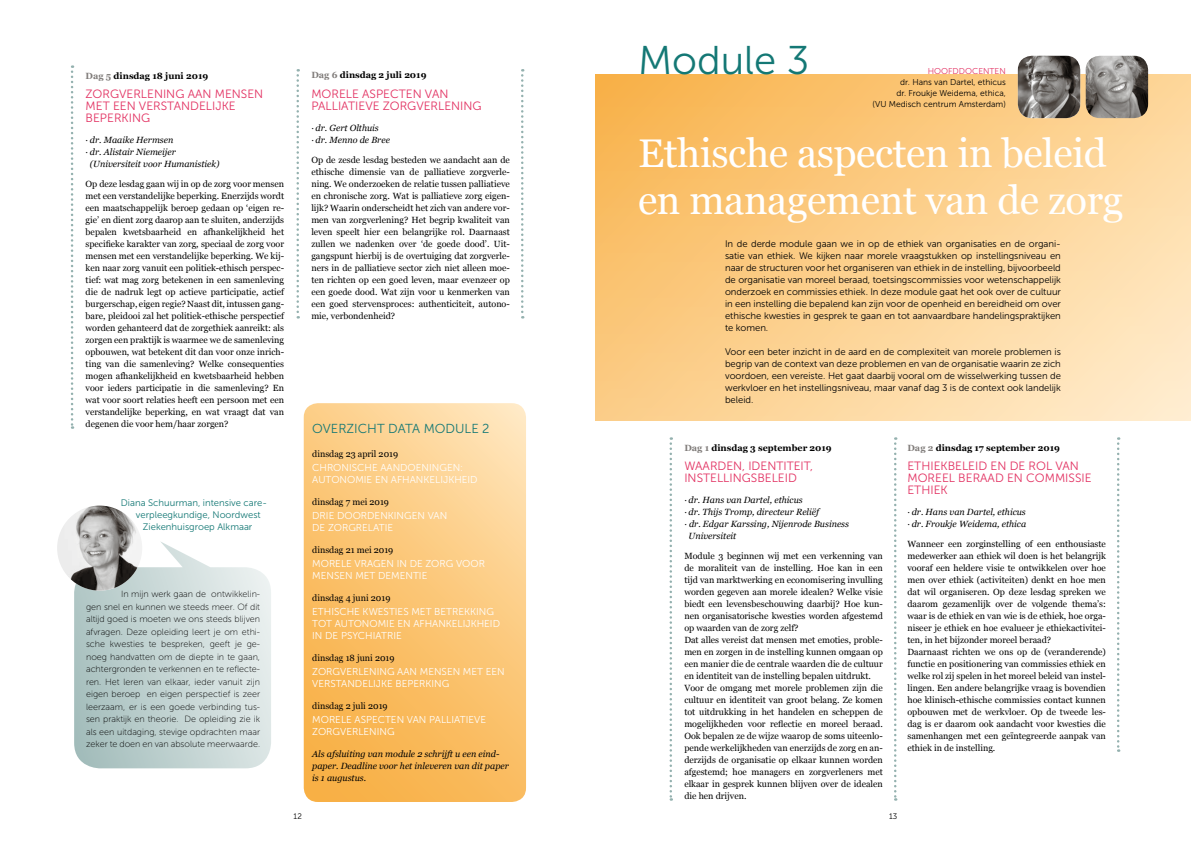
<style>
.page{position:relative;width:1191px;height:842px;background:#fff}
.page>*{position:absolute;margin:0;border:0;box-sizing:border-box;transform-origin:0 0}
.t1{font:40px/47px "Georgia";letter-spacing:-.01em;color:#fff}
.t2{font:40px "Museo Sans 300";color:#147875}
.t3{font:13px "Museo Sans 300";color:#147875}
.t4{font:12px/12px "Museo Sans 300";color:#e22f60}
.t5{font:10px/12px "Museo Sans 300";color:#fff}
.t6{font:9.5px/12px "Museo Sans 300";letter-spacing:-.005em;color:#000;text-align:justify}
.t7{font:9.5px "Museo Sans 300";color:#147875}
.t8{font:9px/12px "Georgia";color:#000;text-align:justify}
.t9{font:9px/12.5px "Museo Sans 100";color:#000;text-align:justify}
.t10{font:italic 9px/12px "Georgia";color:#000}
.t11{font:700 9px "Georgia";color:#000}
.t12{font:8.5px/11px "Museo Sans 300";color:#000;text-align:right}
.t13{font:8.5px "Museo Sans 300";color:#e22f60}
.t14{font:8px "Museo Sans 300";color:#000}
.s1{color:#807c7a}
</style>
<div class="page">
<svg style="left:595px;top:74px;width:596px;height:347px;background:#fcd08e"></svg>
<svg style="left:71px;top:65px;width:2px;height:364px"></svg>
<svg style="left:296px;top:69px;width:3px;height:250px"></svg>
<svg style="left:669px;top:437px;width:3px;height:364px"></svg>
<svg style="left:521px;top:69px;width:2px;height:250px"></svg>
<svg style="left:894px;top:437px;width:2px;height:364px"></svg>
<svg style="left:1117px;top:437px;width:2px;height:315px"></svg>
<svg style="left:304px;top:403px;width:222px;height:399px;background:#fbc575"></svg>
<img style="left:1017px;top:56px;width:63px;height:62px">
<img style="left:1085px;top:56px;width:63px;height:62px">
<svg style="left:74px;top:542px;width:197px;height:226px;background:#cbdad9"></svg>
<img style="left:57px;top:506px;width:85px;height:85px;border-radius:43px">
<p class="t11" style="left:86px;top:69px;width:124px"><span class="s1">Dag 5</span> dinsdag 18 juni 2019</p>
<h3 class="t4" style="left:86px;top:87px;width:179px">ZORGVERLENING AAN MENSEN<br>MET EEN VERSTANDELIJKE<br>BEPERKING</h3>
<p class="t10" style="left:86px;top:133px;width:89px">· dr. Maaike Hermsen</p>
<p class="t10" style="left:86px;top:145px;width:92px">· dr. Alistair Niemeijer</p>
<p class="t10" style="left:90px;top:157px;width:131px">(Universiteit voor Humanistiek)</p>
<p class="t8" style="left:86px;top:177px;width:200px">Op deze lesdag gaan wij in op de zorg voor mensen met een verstandelijke beperking. Enerzijds wordt een maatschappelijk beroep gedaan op ‘eigen re&shy;gie’ en dient zorg daarop aan te sluiten, anderzijds bepalen kwetsbaarheid en afhankelijkheid het specifieke karakter van zorg, speciaal de zorg voor mensen met een verstandelijke beperking. We kij&shy;ken naar zorg vanuit een politiek-ethisch perspec&shy;tief: wat mag zorg betekenen in een samenleving die de nadruk legt op actieve participatie, actief burgerschap, eigen regie? Naast dit, intussen gang&shy;bare, pleidooi zal het politiek-ethische perspectief worden gehanteerd dat de zorgethiek aanreikt: als zorgen een praktijk is waarmee we de samenleving opbouwen, wat betekent dit dan voor onze inrich&shy;ting van die samenleving? Welke consequenties mogen afhankelijkheid en kwetsbaarheid hebben voor ieders participatie in die samenleving? En wat voor soort relaties heeft een persoon met een verstandelijke beperking, en wat vraagt dat van degenen die voor hem/haar zorgen?</p>
<p class="t7" style="left:121px;top:497px;width:148px">Diana Schuurman, intensive care-</p>
<p class="t7" style="left:136px;top:509px;width:126px">verpleegkundige, Noordwest</p>
<p class="t7" style="left:143px;top:521px;width:111px">Ziekenhuisgroep Alkmaar</p>
<p class="t9" style="left:86px;top:588px;width:176px;text-indent:35px">In mijn werk gaan de ontwikkelin&shy;gen snel en kunnen we steeds meer. Of dit altijd goed is moeten we ons steeds blijven afvragen. Deze opleiding leert je om ethi&shy;sche kwesties te bespreken, geeft je ge&shy;noeg handvatten om de diepte in te gaan, achtergronden te verkennen en te reflecte&shy;ren. Het leren van elkaar, ieder vanuit zijn eigen beroep en eigen perspectief is zeer leerzaam, er is een goede verbinding tus&shy;sen praktijk en theorie. De opleiding zie ik als een uitdaging, stevige opdrachten maar zeker te doen en van absolute meerwaarde.</p>
<p class="t11" style="left:311px;top:69px;width:117px"><span class="s1">Dag 6</span> dinsdag 2 juli 2019</p>
<h3 class="t4" style="left:311px;top:87px;width:172px">MORELE ASPECTEN VAN<br>PALLIATIEVE ZORGVERLENING</h3>
<p class="t10" style="left:311px;top:121px;width:80px">· dr. Gert Olthuis<br>· dr. Menno de Bree</p>
<p class="t8" style="left:311px;top:153px;width:200px">Op de zesde lesdag besteden we aandacht aan de ethische dimensie van de palliatieve zorgverle&shy;ning. We onderzoeken de relatie tussen palliatieve en chronische zorg. Wat is palliatieve zorg eigen&shy;lijk? Waarin onderscheidt het zich van andere vor&shy;men van zorgverlening? Het begrip kwaliteit van leven speelt hier een belangrijke rol. Daarnaast zullen we nadenken over ‘de goede dood’. Uit&shy;gangspunt hierbij is de overtuiging dat zorgverle&shy;ners in de palliatieve sector zich niet alleen moe&shy;ten richten op een goed leven, maar evenzeer op een goede dood. Wat zijn voor u kenmerken van een goed stervensproces: authenticiteit, autono&shy;mie, verbondenheid?</p>
<h2 class="t3" style="left:312px;top:422px;width:179px">OVERZICHT DATA MODULE 2</h2>
<p class="t8" style="left:312px;top:448px;width:87px">dinsdag 23 april 2019</p>
<p class="t5" style="left:312px;top:462px;width:167px">CHRONISCHE AANDOENINGEN:<br>AUTONOMIE EN AFHANKELIJKHEID</p>
<p class="t8" style="left:312px;top:496px;width:78px">dinsdag 7 mei 2019</p>
<p class="t5" style="left:312px;top:510px;width:136px">DRIE DOORDENKINGEN VAN<br>DE ZORGRELATIE</p>
<p class="t8" style="left:312px;top:544px;width:83px">dinsdag 21 mei 2019</p>
<p class="t5" style="left:312px;top:558px;width:174px">MORELE VRAGEN IN DE ZORG VOOR<br>MENSEN MET DEMENTIE</p>
<p class="t8" style="left:312px;top:592px;width:80px">dinsdag 4 juni 2019</p>
<p class="t5" style="left:312px;top:606px;width:189px">ETHISCHE KWESTIES MET BETREKKING<br>TOT AUTONOMIE EN AFHANKELIJKHEID<br>IN DE PSYCHIATRIE</p>
<p class="t8" style="left:312px;top:652px;width:84px">dinsdag 18 juni 2019</p>
<p class="t5" style="left:312px;top:666px;width:194px">ZORGVERLENING AAN MENSEN MET EEN<br>VERSTANDELIJKE BEPERKING</p>
<p class="t8" style="left:312px;top:700px;width:77px">dinsdag 2 juli 2019</p>
<p class="t5" style="left:312px;top:714px;width:175px">MORELE ASPECTEN VAN PALLIATIEVE<br>ZORGVERLENING</p>
<p class="t10" style="left:312px;top:748px;width:198px">Als afsluiting van module 2 schrijft u een eind&shy;paper. Deadline voor het inleveren van dit paper is 1 augustus.</p>
<h1 class="t2" style="left:638px;top:39px;width:173px">Module 3</h1>
<p class="t13" style="left:927px;top:67px;width:80px">HOOFDDOCENTEN</p>
<p class="t12" style="left:872px;top:77px;width:135px">dr. Hans van Dartel, ethicus<br>dr. Froukje Weidema, ethica,<br>(VU Medisch centrum Amsterdam)</p>
<h1 class="t1" style="left:638px;top:128px;width:486px">Ethische aspecten in beleid en management van de zorg</h1>
<p class="t6" style="left:725px;top:237px;width:337px">In de derde module gaan we in op de ethiek van organisaties en de organi&shy;satie van ethiek. We kijken naar morele vraagstukken op instellingsniveau en naar de structuren voor het organiseren van ethiek in de instelling, bijvoorbeeld de organisatie van moreel beraad, toetsingscommissies voor wetenschappelijk onderzoek en commissies ethiek. In deze module gaat het ook over de cultuur in een instelling die bepalend kan zijn voor de openheid en bereidheid om over ethische kwesties in gesprek te gaan en tot aanvaardbare handelingspraktijken te komen.</p>
<p class="t6" style="left:725px;top:345px;width:337px">Voor een beter inzicht in de aard en de complexiteit van morele problemen is begrip van de context van deze problemen en van de organisatie waarin ze zich voordoen, een vereiste. Het gaat daarbij vooral om de wisselwerking tussen de werkvloer en het instellingsniveau, maar vanaf dag 3 is de context ook landelijk beleid.</p>
<p class="t11" style="left:684px;top:441px;width:149px"><span class="s1">Dag 1</span> dinsdag 3 september 2019</p>
<h3 class="t4" style="left:684px;top:459px;width:130px">WAARDEN, IDENTITEIT,<br>INSTELLINGSBELEID</h3>
<p class="t10" style="left:684px;top:493px;width:120px">· dr. Hans van Dartel, ethicus</p>
<p class="t10" style="left:684px;top:505px;width:136px">· dr. Thijs Tromp, directeur Reliëf</p>
<p class="t10" style="left:684px;top:517px;width:166px">· dr. Edgar Karssing, Nijenrode Business</p>
<p class="t10" style="left:688px;top:529px;width:49px">Universiteit</p>
<p class="t8" style="left:684px;top:549px;width:200px;text-align:left">Module 3 beginnen wij met een verkenning van de moraliteit van de instelling. Hoe kan in een tijd van marktwerking en economisering invulling worden gegeven aan morele idealen? Welke visie biedt een levensbeschouwing daarbij? Hoe kun&shy;nen organisatorische kwesties worden afgestemd op waarden van de zorg zelf?<br>Dat alles vereist dat mensen met emoties, proble&shy;men en zorgen in de instelling kunnen omgaan op een manier die de centrale waarden die de cultuur en identiteit van de instelling bepalen uitdrukt.<br>Voor de omgang met morele problemen zijn die cultuur en identiteit van groot belang. Ze komen tot uitdrukking in het handelen en scheppen de mogelijkheden voor reflectie en moreel beraad.<br>Ook bepalen ze de wijze waarop de soms uiteenlo&shy;pende werkelijkheden van enerzijds de zorg en an&shy;derzijds de organisatie op elkaar kunnen worden afgestemd; hoe managers en zorgverleners met elkaar in gesprek kunnen blijven over de idealen die hen drijven.</p>
<p class="t11" style="left:907px;top:441px;width:154px"><span class="s1">Dag 2</span> dinsdag 17 september 2019</p>
<h3 class="t4" style="left:907px;top:459px;width:186px">ETHIEKBELEID EN DE ROL VAN<br>MOREEL BERAAD EN COMMISSIE<br>ETHIEK</h3>
<p class="t10" style="left:907px;top:505px;width:120px">· dr. Hans van Dartel, ethicus · dr. Froukje Weidema, ethica</p>
<p class="t8" style="left:907px;top:537px;width:200px;text-align:left">Wanneer een zorginstelling of een enthousiaste medewerker aan ethiek wil doen is het belangrijk vooraf een heldere visie te ontwikkelen over hoe men over ethiek (activiteiten) denkt en hoe men dat wil organiseren. Op deze lesdag spreken we daarom gezamenlijk over de volgende thema’s: waar is de ethiek en van wie is de ethiek, hoe orga&shy;niseer je ethiek en hoe evalueer je ethiekactivitei&shy;ten, in het bijzonder moreel beraad?<br>Daarnaast richten we ons op de (veranderende) functie en positionering van commissies ethiek en welke rol zij spelen in het moreel beleid van instel&shy;lingen. Een andere belangrijke vraag is bovendien hoe klinisch-ethische commissies contact kunnen opbouwen met de werkvloer. Op de tweede les&shy;dag is er daarom ook aandacht voor kwesties die samenhangen met een geïntegreerde aanpak van ethiek in de instelling.</p>
<p class="t14" style="left:294px;top:812px;width:10px">12</p>
<p class="t14" style="left:889px;top:812px;width:10px">13</p>
</div>
